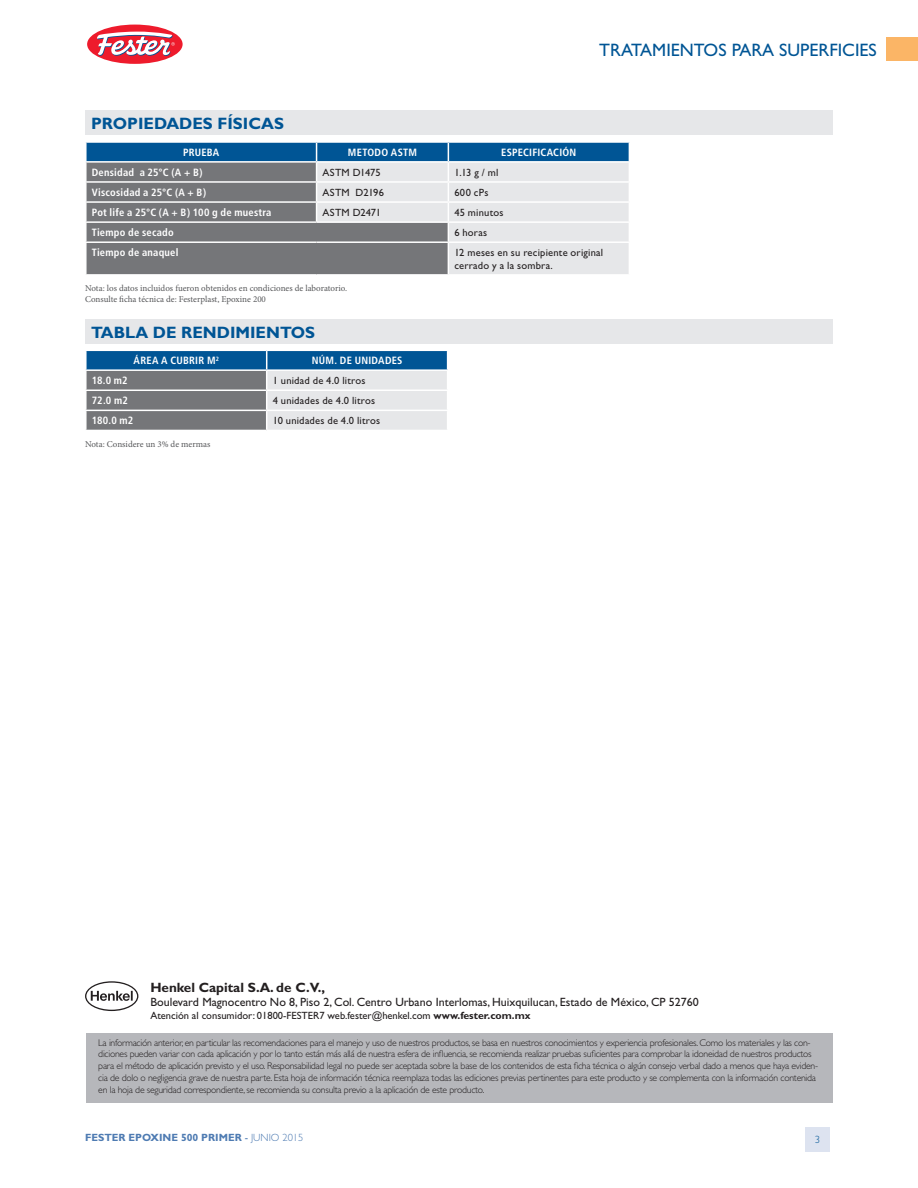
<style>
.page{position:relative;width:918px;height:1188px;background:#fff}
.page>*{position:absolute;margin:0;border:0;box-sizing:border-box;transform-origin:0 0}
.t1{font:18px "Gill Sans";color:#005595}
.Por{font:700 16.5px "Gill Sans";color:#005595}
.t2{font:700 13.5px "Gill Sans";color:#231f20}
.t3{font:12px "Gill Sans";color:#231f20}
.t4{font:10.5px/12.6px "Gill Sans";letter-spacing:.015em;color:#231f20}
.t5{font:700 condensed 10.5px "Frutiger";letter-spacing:.02em;color:#fff}
.t6{font:700 10.5px "Gill Sans";color:#4e7bb2}
.Producto{font:300 10.5px "Gill Sans";color:#005595}
.t7{font:300 9.75px/11.7px "Gill Sans";letter-spacing:-.025em;color:#231f20}
.Asteriscos{font:9px "Minion Pro";color:#57585a}
.s1{font-weight:700}
.s2{font-weight:400}
.s3{font-weight:300}
</style>
<div class="page">
<svg style="left:85px;top:23px;width:100px;height:43px"></svg>
<div style="left:87px;top:25px;width:96px;height:39px;background:#ee1b2c;border-radius:50%"></div>
<svg style="left:97px;top:32px;width:78px;height:24px"></svg>
<div style="left:805px;top:1127px;width:24px;height:24px;background:#dde3f0"></div>
<div style="left:86px;top:1033px;width:746px;height:69px;background:#b6b7bb"></div>
<svg style="left:85px;top:981px;width:53px;height:30px"></svg>
<div style="left:86px;top:983px;width:51px;height:27px;background:#fff;border-radius:50%"></div>
<svg style="left:91px;top:991px;width:42px;height:10px"></svg>
<div style="left:886px;top:38px;width:32px;height:23px;background:#fbb566"></div>
<div style="left:85px;top:111px;width:748px;height:24px;background:#e6e7e9"></div>
<svg style="left:85px;top:142px;width:545px;height:132px;background:#96a3ae"></svg>
<hr style="left:85px;top:241px;width:232px;height:2px;background:#fff">
<hr style="left:85px;top:243px;width:2px;height:31px;background:#fff">
<hr style="left:317px;top:241px;width:131px;height:2px;background:#fff">
<hr style="left:448px;top:241px;width:182px;height:2px;background:#fff">
<hr style="left:448px;top:243px;width:1px;height:31px;background:#fff">
<hr style="left:629px;top:243px;width:1px;height:31px;background:#fff">
<div style="left:85px;top:319px;width:748px;height:25px;background:#e6e7e9"></div>
<svg style="left:86px;top:350px;width:362px;height:80px;background:#8b9fb0"></svg>
<hr style="left:85px;top:369px;width:182px;height:2px;background:#fff">
<h1 class="t1" style="left:599px;top:39px;width:279px">TRATAMIENTOS PARA SUPERFICIES</h1>
<p class="Por" style="left:91px;top:114px;width:194px">PROPIEDADES FÍSICAS</p>
<p class="t5" style="left:183px;top:146px;width:38px">PRUEBA</p>
<p class="t5" style="left:348px;top:146px;width:70px">METODO ASTM</p>
<p class="t5" style="left:501px;top:146px;width:77px">ESPECIFICACIÓN</p>
<p class="t5" style="left:92px;top:166px;width:112px">Densidad a 25°C (A + B)</p>
<p class="t4" style="left:323px;top:166px;width:60px">ASTM D1475</p>
<p class="t4" style="left:454px;top:166px;width:45px">1.13 g / ml</p>
<p class="t5" style="left:92px;top:186px;width:116px">Viscosidad a 25°C (A + B)</p>
<p class="t4" style="left:323px;top:186px;width:63px">ASTM D2196</p>
<p class="t4" style="left:454px;top:186px;width:36px">600 cPs</p>
<p class="t5" style="left:92px;top:206px;width:181px">Pot life a 25°C (A + B) 100 g de muestra</p>
<p class="t4" style="left:323px;top:206px;width:60px">ASTM D2471</p>
<p class="t4" style="left:454px;top:206px;width:51px">45 minutos</p>
<p class="t5" style="left:92px;top:226px;width:84px">Tiempo de secado</p>
<p class="t4" style="left:454px;top:226px;width:34px">6 horas</p>
<p class="t5" style="left:92px;top:246px;width:88px">Tiempo de anaquel</p>
<p class="t4" style="left:454px;top:246px;width:150px">12 meses en su recipiente original cerrado y a la sombra.</p>
<p class="Asteriscos" style="left:85px;top:282px;width:264px">Nota: los datos incluidos fueron obtenidos en condiciones de laboratorio.</p>
<p class="Asteriscos" style="left:85px;top:293px;width:182px">Consulte ficha técnica de: Festerplast, Epoxine 200</p>
<p class="Por" style="left:91px;top:322px;width:226px">TABLA DE RENDIMIENTOS</p>
<p class="t5" style="left:134px;top:354px;width:87px">ÁREA A CUBRIR M<sup>2</sup></p>
<p class="t5" style="left:312px;top:354px;width:92px">NÚM. DE UNIDADES</p>
<p class="t5" style="left:92px;top:374px;width:37px">18.0 m2</p>
<p class="t4" style="left:273px;top:374px;width:94px">1 unidad de 4.0 litros</p>
<p class="t5" style="left:92px;top:394px;width:38px">72.0 m2</p>
<p class="t4" style="left:273px;top:394px;width:104px">4 unidades de 4.0 litros</p>
<p class="t5" style="left:92px;top:414px;width:43px">180.0 m2</p>
<p class="t4" style="left:273px;top:415px;width:109px">10 unidades de 4.0 litros</p>
<p class="Asteriscos" style="left:85px;top:438px;width:127px">Nota: Considere un 3% de mermas</p>
<h3 class="t2" style="left:150px;top:979px;width:176px">Henkel Capital S.A. de C.V.,</h3>
<p class="t3" style="left:150px;top:995px;width:550px">Boulevard Magnocentro No 8, Piso 2, Col. Centro Urbano Interlomas, Huixquilucan, Estado de México, CP 52760</p>
<p class="t4" style="left:150px;top:1009px;width:382px">Atención al consumidor: 01800-FESTER7 web.fester@henkel.com <span class="s1">www.fester.com.mx</span></p>
<p class="t7" style="left:98px;top:1037px;width:721px">La información anterior, en particular las recomendaciones para el manejo y uso de nuestros productos, se basa en nuestros conocimientos y experiencia profesionales. Como los materiales y las con&shy;diciones pueden variar con cada aplicación y por lo tanto están más allá de nuestra esfera de influencia, se recomienda realizar pruebas suficientes para comprobar la idoneidad de nuestros productos para el método de aplicación previsto y el uso. Responsabilidad legal no puede ser aceptada sobre la base de los contenidos de esta ficha técnica o algún consejo verbal dado a menos que haya eviden&shy;cia de dolo o negligencia grave de nuestra parte. Esta hoja de información técnica reemplaza todas las ediciones previas pertinentes para este producto y se complementa con la información contenida en la hoja de seguridad correspondiente, se recomienda su consulta previo a la aplicación de este producto.</p>
<p class="t6" style="left:85px;top:1132px;width:220px">FESTER EPOXINE 500 PRIMER <span class="s2">-</span> <span class="s3">JUNIO 2015</span></p>
<p class="Producto" style="left:815px;top:1134px;width:7px">3</p>
</div>
